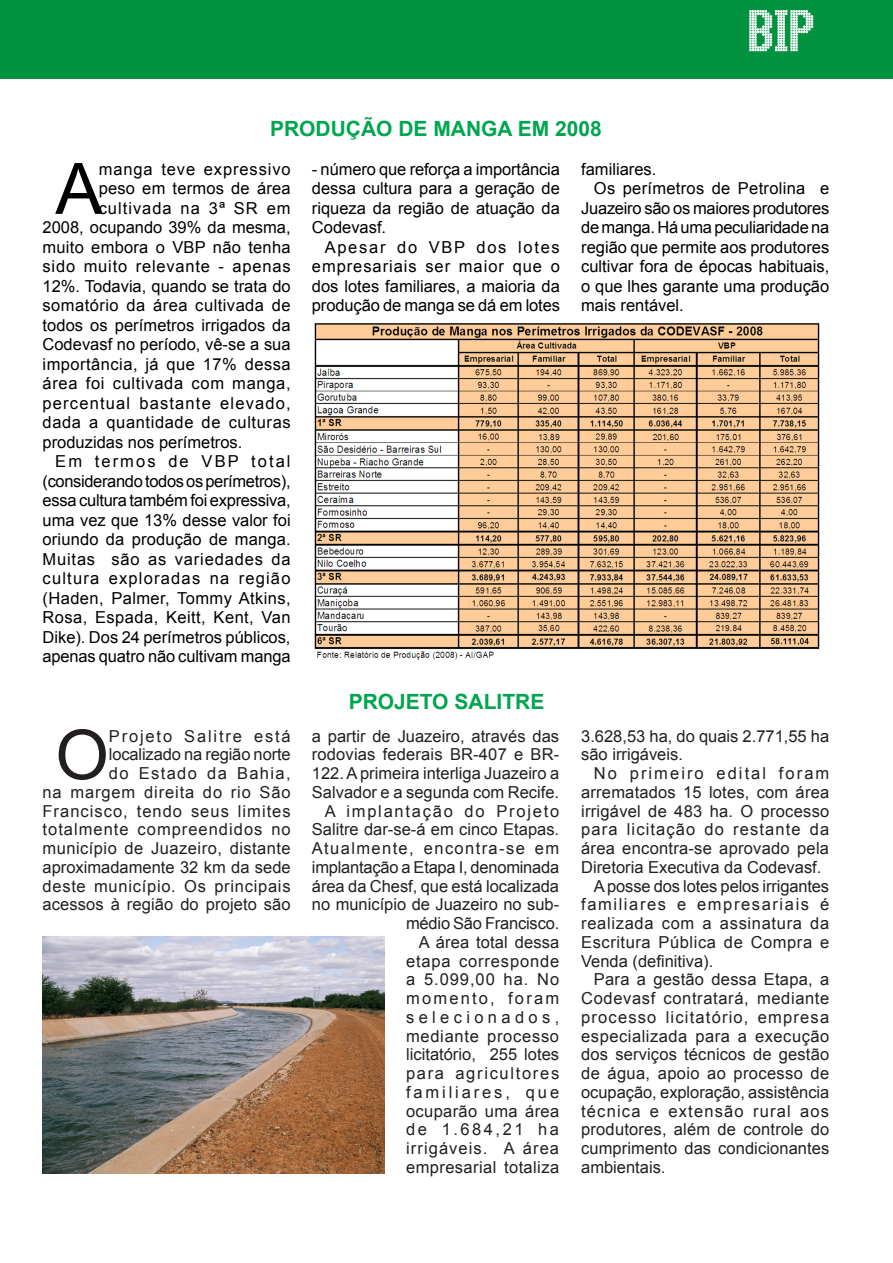
<style>
.page{position:relative;width:893px;height:1263px;background:#fff}
.page>*{position:absolute;margin:0;border:0;box-sizing:border-box;transform-origin:0 0}
.t1{font:70.95px "Arial";color:#000}
.t2{font:68.85px "Arial";color:#231f20}
.t3{font:700 21px "Arial";color:#00a54f}
.t4{font:16.5px/18.8px "Arial";letter-spacing:.005em;color:#231f20;text-align:justify}
.t5{font:16.5px/19.5px "Arial";color:#000;text-align:justify}
.t6{font:16.5px/18.8px "Arial";letter-spacing:.045em;color:#231f20;text-align:right}
.t7{font:16.5px "Arial";letter-spacing:.03em;color:#000}
.t8{font:16.5px "Arial";letter-spacing:.07em;color:#000}
.t9{font:16.5px "Arial";letter-spacing:.05em;color:#000}
.t10{font:16.5px "Arial";letter-spacing:.04em;color:#000}
.t11{font:16.5px "Arial";letter-spacing:.035em;color:#000}
.t12{font:16.5px "Arial";letter-spacing:.055em;color:#000}
.t13{font:16.5px "Arial";letter-spacing:.06em;color:#000}
</style>
<div class="page">
<img style="left:314px;top:323px;width:506px;height:337px">
<img style="left:43px;top:936px;width:342px;height:238px">
<div style="left:0;top:0;width:893px;height:79px;background:#00923f"></div>
<p class="t3" style="left:270px;top:115px;width:333px">PRODUÇÃO DE MANGA EM 2008</p>
<p class="t1" style="left:55px;top:142px;width:49px">A</p>
<p class="t12" style="left:99px;top:158px;width:193px">manga teve expressivo</p>
<p class="t5" style="left:99px;top:179px;width:193px">peso em termos de área</p>
<p class="t13" style="left:99px;top:197px;width:193px">cultivada na 3ª SR em</p>
<p class="t5" style="left:43px;top:218px;width:250px">2008, ocupando 39% da mesma,</p>
<p class="t5" style="left:43px;top:237px;width:250px">muito embora o VBP não tenha</p>
<p class="t9" style="left:43px;top:256px;width:250px">sido muito relevante - apenas</p>
<p class="t5" style="left:43px;top:276px;width:250px">12%. Todavia, quando se trata do</p>
<p class="t7" style="left:43px;top:295px;width:250px">somatório da área cultivada de</p>
<p class="t5" style="left:43px;top:315px;width:250px">todos os perímetros irrigados da</p>
<p class="t5" style="left:43px;top:335px;width:250px">Codevasf no período, vê-se a sua</p>
<p class="t7" style="left:43px;top:353px;width:250px">importância, já que 17% dessa</p>
<p class="t10" style="left:43px;top:373px;width:250px">área foi cultivada com manga,</p>
<p class="t8" style="left:43px;top:392px;width:250px">percentual bastante elevado,</p>
<p class="t11" style="left:43px;top:412px;width:250px">dada a quantidade de culturas</p>
<p class="t5" style="left:43px;top:432px;width:201px">produzidas nos perímetros.</p>
<p class="t5" style="left:43px;top:452px;width:250px;text-indent:13px">Em termos de VBP total (considerando todos os perímetros), essa cultura também foi expressiva, uma vez que 13% desse valor foi oriundo da produção de manga.<br>Muitas são as variedades da cultura exploradas na região (Haden, Palmer, Tommy Atkins, Rosa, Espada, Keitt, Kent, Van Dike). Dos 24 perímetros públicos, apenas quatro não cultivam manga</p>
<p class="t5" style="left:312px;top:159px;width:250px">- número que reforça a importância dessa cultura para a geração de riqueza da região de atuação da Codevasf.</p>
<p class="t5" style="left:312px;top:237px;width:250px;text-indent:13px">Apesar do VBP dos lotes empresariais ser maior que o dos lotes familiares, a maioria da produção de manga se dá em lotes</p>
<p class="t5" style="left:581px;top:159px;width:77px">familiares.</p>
<p class="t5" style="left:581px;top:179px;width:250px;text-indent:13px">Os perímetros de Petrolina e Juazeiro são os maiores produtores de manga. Há uma peculiaridade na região que permite aos produtores cultivar fora de épocas habituais, o que lhes garante uma produção mais rentável.</p>
<p class="t3" style="left:349px;top:687px;width:197px">PROJETO SALITRE</p>
<p class="t2" style="left:55px;top:710px;width:55px">O</p>
<p class="t6" style="left:43px;top:727px;width:250px">Projeto Salitre está localizado na região norte<br>do Estado da Bahia,<br>na margem direita do rio São<br>Francisco, tendo seus limites totalmente compreendidos no município de Juazeiro, distante aproximadamente 32 km da sede deste município. Os principais acessos à região do projeto são</p>
<p class="t4" style="left:312px;top:727px;width:249px">a partir de Juazeiro, através das rodovias federais BR-407 e BR-122. A primeira interliga Juazeiro a Salvador e a segunda com Recife.</p>
<p class="t4" style="left:312px;top:802px;width:249px;text-align:right">A implantação do Projeto<br>Salitre dar-se-á em cinco Etapas.<br>Atualmente, encontra-se em implantação a Etapa I, denominada área da Chesf, que está localizada no município de Juazeiro no sub&shy;médio São Francisco.</p>
<p class="t4" style="left:406px;top:933px;width:155px;text-indent:13px">A área total dessa etapa corresponde a 5.099,00 ha. No momento, foram selecionados, mediante processo licitatório, 255 lotes para agricultores familiares, que ocuparão uma área de 1.684,21 ha irrigáveis. A área empresarial totaliza</p>
<p class="t4" style="left:581px;top:727px;width:250px">3.628,53 ha, do quais 2.771,55 ha são irrigáveis.</p>
<p class="t4" style="left:581px;top:764px;width:250px;text-indent:13px">No primeiro edital foram arrematados 15 lotes, com área irrigável de 483 ha. O processo para licitação do restante da área encontra-se aprovado pela Diretoria Executiva da Codevasf.</p>
<p class="t4" style="left:581px;top:877px;width:250px;text-indent:13px">A posse dos lotes pelos irrigantes familiares e empresariais é realizada com a assinatura da Escritura Pública de Compra e Venda (definitiva).</p>
<p class="t4" style="left:581px;top:970px;width:250px;text-indent:13px">Para a gestão dessa Etapa, a Codevasf contratará, mediante processo licitatório, empresa especializada para a execução dos serviços técnicos de gestão de água, apoio ao processo de ocupação, exploração, assistência técnica e extensão rural aos produtores, além de controle do cumprimento das condicionantes ambientais.</p>
</div>
